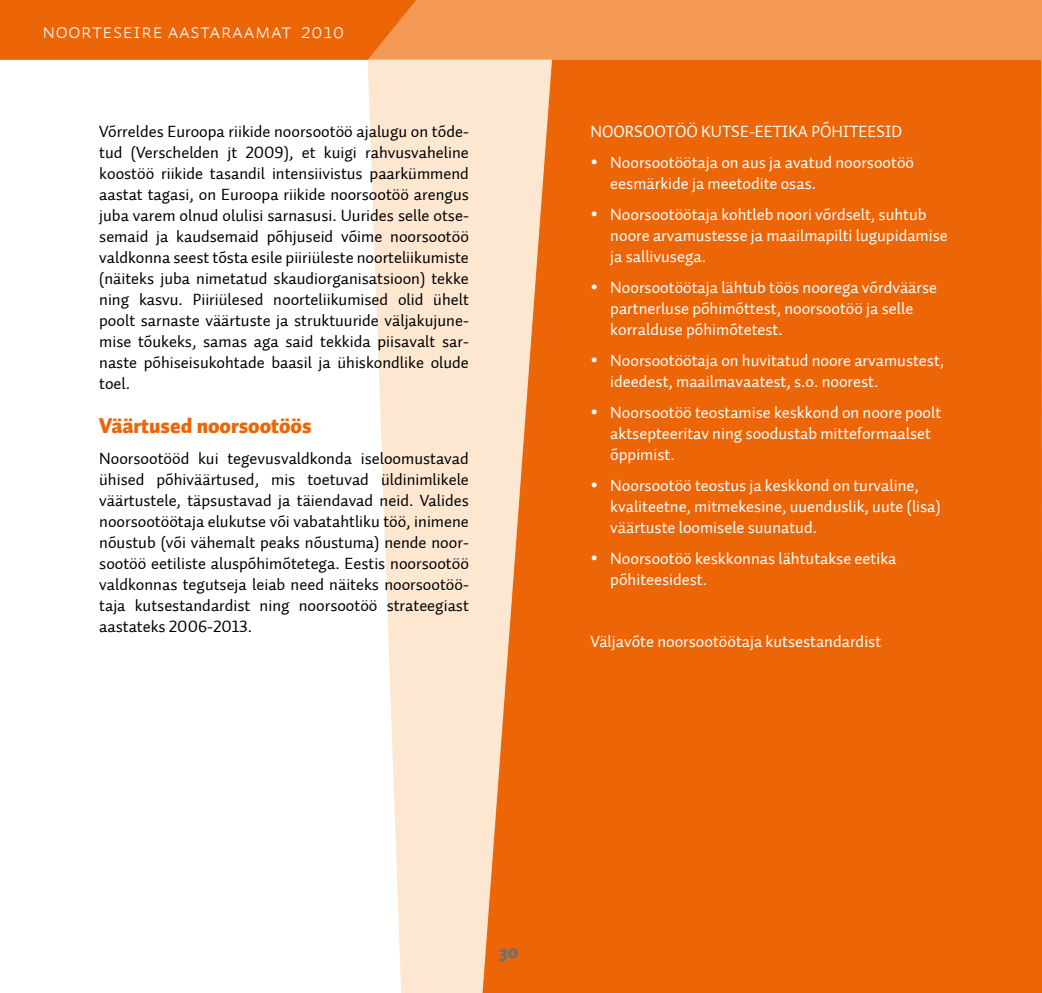
<style>
.page{position:relative;width:1042px;height:993px;background:#fff}
.page>*{position:absolute;margin:0;border:0;box-sizing:border-box;transform-origin:0 0}
.t1{font:21px "Auto 1 Light Sm Cp";color:#fff}
.t2{font:21px "Auto 1 Black LF";color:#ec6608}
.t3{font:900 19.25px "Auto 1";color:#6e6f70}
.t4{font:16.62px/21px "Auto 1 Regular LF";color:#000;text-align:justify}
.t5{font:16.62px/21px "Auto 1 Regular LF";color:#fff}
</style>
<div class="page">
<div style="left:0;top:0;width:1042px;height:60px;background:#f49855"></div>
<svg style="left:0;top:0;width:416px;height:60px;background:#ec690c"></svg>
<svg style="left:367px;top:60px;width:115px;height:932px;background:#feead7"></svg>
<div style="left:482px;top:60px;width:560px;height:932px;background:#ec6608"></div>
<svg style="left:598px;top:168px;width:17px;height:1px"></svg>
<svg style="left:598px;top:220px;width:17px;height:1px"></svg>
<svg style="left:598px;top:293px;width:17px;height:1px"></svg>
<svg style="left:598px;top:365px;width:17px;height:1px"></svg>
<svg style="left:598px;top:417px;width:17px;height:1px"></svg>
<svg style="left:598px;top:490px;width:17px;height:1px"></svg>
<svg style="left:598px;top:563px;width:17px;height:1px"></svg>
<p class="t1" style="left:42px;top:18px;width:303px">Noorteseire aastaraamat 2010</p>
<p class="t1" style="left:333px;top:18px;width:12px">1</p>
<p class="t4" style="left:99px;top:121px;width:371px">Võrreldes Euroopa riikide noorsootöö ajalugu on tõde&shy;tud (Verschelden jt 2009), et kuigi rahvusvaheline koostöö riikide tasandil intensiivistus paarkümmend aastat tagasi, on Euroopa riikide noorsootöö arengus juba varem olnud olulisi sarnasusi. Uurides selle otse&shy;semaid ja kaudsemaid põhjuseid võime noorsootöö valdkonna seest tõsta esile piiriüleste noorteliikumiste (näiteks juba nimetatud skaudiorganisatsioon) tekke ning kasvu. Piiriülesed noorteliikumised olid ühelt poolt sarnaste väärtuste ja struktuuride väljakujune&shy;mise tõukeks, samas aga said tekkida piisavalt sar&shy;naste põhiseisukohtade baasil ja ühiskondlike olude toel.</p>
<p class="t2" style="left:99px;top:412px;width:214px">Väärtused noorsootöös</p>
<p class="t4" style="left:99px;top:448px;width:371px">Noorsootööd kui tegevusvaldkonda iseloomustavad ühised põhiväärtused, mis toetuvad üldinimlikele väärtustele, täpsustavad ja täiendavad neid. Valides noorsootöötaja elukutse või vabatahtliku töö, inimene nõustub (või vähemalt peaks nõustuma) nende noor&shy;sootöö eetiliste aluspõhimõtetega. Eestis noorsootöö valdkonnas tegutseja leiab need näiteks noorsootöö&shy;taja kutsestandardist ning noorsootöö strateegiast aastateks 2006-2013.</p>
<p class="t5" style="left:590px;top:121px;width:313px">NOORSOOTÖÖ KUTSE-EETIKA PÕHITEESID</p>
<p class="t5" style="left:610px;top:152px;width:305px;text-indent:-20px">• Noorsootöötaja on aus ja avatud noorsootöö eesmärkide ja meetodite osas.</p>
<p class="t5" style="left:610px;top:204px;width:339px;text-indent:-20px">• Noorsootöötaja kohtleb noori võrdselt, suhtub noore arvamustesse ja maailmapilti lugupidamise ja sallivusega.</p>
<p class="t5" style="left:610px;top:277px;width:328px;text-indent:-20px">• Noorsootöötaja lähtub töös noorega võrdväärse partnerluse põhimõttest, noorsootöö ja selle korralduse põhimõtetest.</p>
<p class="t5" style="left:610px;top:350px;width:335px;text-indent:-20px">• Noorsootöötaja on huvitatud noore arvamustest, ideedest, maailmavaatest, s.o. noorest.</p>
<p class="t5" style="left:610px;top:402px;width:332px;text-indent:-20px">• Noorsootöö teostamise keskkond on noore poolt aktsepteeritav ning soodustab mitteformaalset õppimist.</p>
<p class="t5" style="left:610px;top:474px;width:332px;text-indent:-20px">• Noorsootöö teostus ja keskkond on turvaline, kvaliteetne, mitmekesine, uuenduslik, uute (lisa) väärtuste loomisele suunatud.</p>
<p class="t5" style="left:610px;top:547px;width:288px;text-indent:-20px">• Noorsootöö keskkonnas lähtutakse eetika põhiteesidest.</p>
<p class="t5" style="left:590px;top:630px;width:292px">Väljavõte noorsootöötaja kutsestandardist</p>
<p class="t3" style="left:498px;top:938px;width:22px">30</p>
</div>
